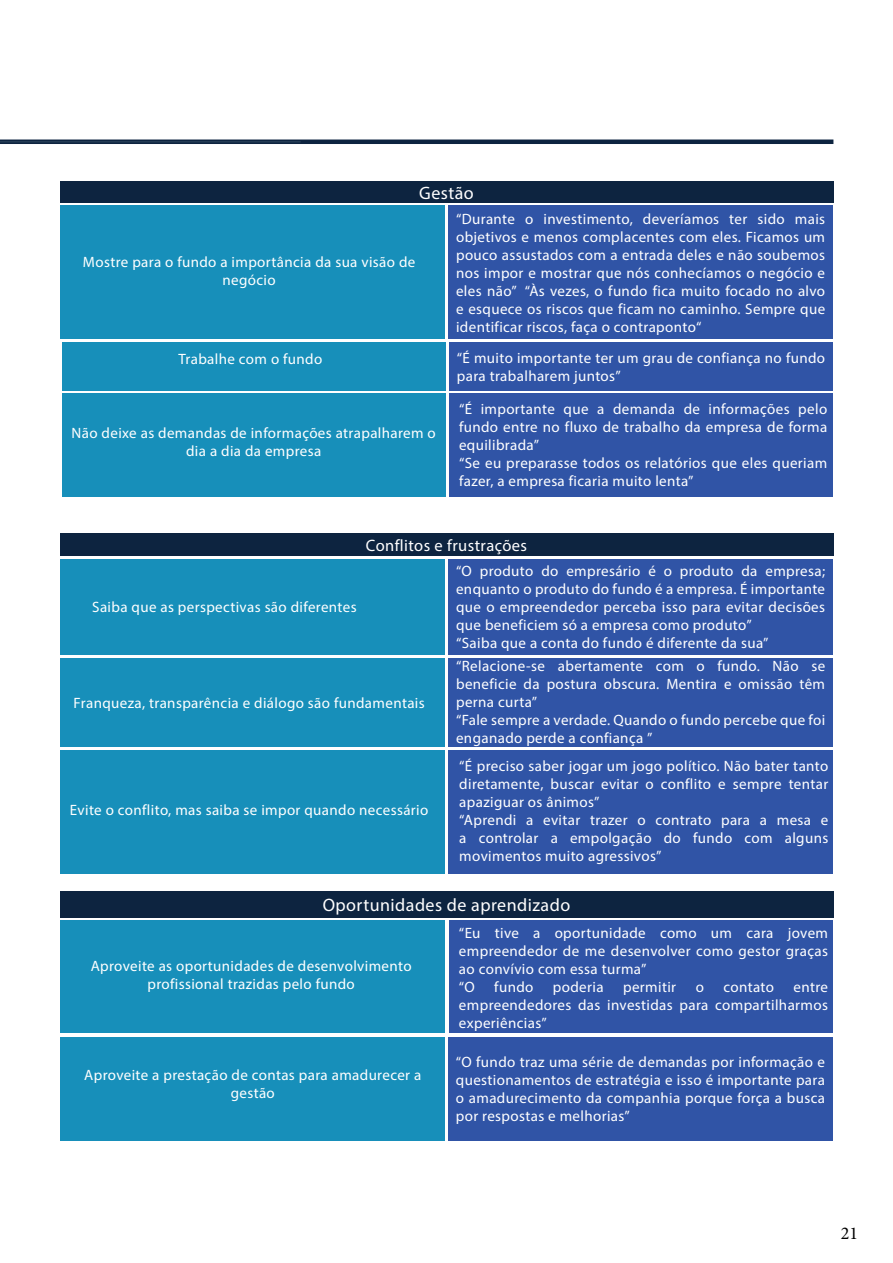
<style>
.page{position:relative;width:893px;height:1263px;background:#fff}
.page>*{position:absolute;margin:0;border:0;box-sizing:border-box;transform-origin:0 0}
.Parágrafo_básico{font:18px "Myriad Pro";letter-spacing:.025em;color:#fff}
.t1{font:18px "Minion Pro";color:#000}
.Parágrafo_básico-2{font:16.5px "Myriad Pro";letter-spacing:.025em;color:#fff}
.Parágrafo_básico-3{font:15px/18px "Myriad Pro";letter-spacing:.025em;color:#fff;text-align:justify}
</style>
<div class="page">
<svg style="left:0;top:140px;width:833px;height:4px;background:#0f2742"></svg>
<div style="left:60px;top:181px;width:773px;height:22px;background:#0d2440"></div>
<div style="left:60px;top:206px;width:385px;height:133px;background:#178fba"></div>
<div style="left:448px;top:206px;width:385px;height:133px;background:#3054a6"></div>
<div style="left:62px;top:342px;width:384px;height:49px;background:#178fba"></div>
<div style="left:62px;top:393px;width:384px;height:103px;background:#178fba"></div>
<div style="left:449px;top:342px;width:384px;height:49px;background:#3054a6"></div>
<div style="left:449px;top:393px;width:384px;height:103px;background:#3054a6"></div>
<div style="left:60px;top:533px;width:773px;height:23px;background:#0d2440"></div>
<div style="left:60px;top:559px;width:385px;height:95px;background:#178fba"></div>
<div style="left:60px;top:658px;width:385px;height:88px;background:#178fba"></div>
<div style="left:60px;top:751px;width:385px;height:123px;background:#178fba"></div>
<div style="left:448px;top:559px;width:385px;height:95px;background:#3054a6"></div>
<div style="left:448px;top:658px;width:385px;height:88px;background:#3054a6"></div>
<div style="left:448px;top:751px;width:385px;height:123px;background:#3054a6"></div>
<div style="left:60px;top:891px;width:773px;height:26px;background:#0d2440"></div>
<div style="left:60px;top:920px;width:385px;height:112px;background:#178fba"></div>
<div style="left:60px;top:1037px;width:385px;height:104px;background:#178fba"></div>
<div style="left:449px;top:920px;width:384px;height:112px;background:#3054a6"></div>
<div style="left:448px;top:1037px;width:385px;height:104px;background:#3054a6"></div>
<p class="Parágrafo_básico" style="left:419px;top:182px;width:56px">Gestão</p>
<p class="Parágrafo_básico-3" style="left:83px;top:253px;width:334px;text-align:center">Mostre para o fundo a importância da sua visão de negócio</p>
<p class="Parágrafo_básico-3" style="left:178px;top:350px;width:145px">Trabalhe com o fundo</p>
<p class="Parágrafo_básico-3" style="left:72px;top:424px;width:366px;text-align:center">Não deixe as demandas de informações atrapalharem o dia a dia da empresa</p>
<p class="Parágrafo_básico-3" style="left:456px;top:210px;width:371px">“Durante o investimento, deveríamos ter sido mais objetivos e menos complacentes com eles. Ficamos um pouco assustados com a entrada deles e não soubemos nos impor e mostrar que nós conhecíamos o negócio e eles não” “Às vezes, o fundo fica muito focado no alvo e esquece os riscos que ficam no caminho. Sempre que identificar riscos, faça o contraponto“</p>
<p class="Parágrafo_básico-3" style="left:457px;top:349px;width:370px">“É muito importante ter um grau de confiança no fundo para trabalharem juntos”</p>
<p class="Parágrafo_básico-3" style="left:459px;top:399px;width:370px">“É importante que a demanda de informações pelo fundo entre no fluxo de trabalho da empresa de forma equilibrada”</p>
<p class="Parágrafo_básico-3" style="left:459px;top:453px;width:370px">“Se eu preparasse todos os relatórios que eles queriam fazer, a empresa ficaria muito lenta”</p>
<p class="Parágrafo_básico-2" style="left:366px;top:535px;width:163px">Conflitos e frustrações</p>
<p class="Parágrafo_básico-3" style="left:456px;top:562px;width:371px">“O produto do empresário é o produto da empresa; enquanto o produto do fundo é a empresa. É importante que o empreendedor perceba isso para evitar decisões que beneficiem só a empresa como produto”</p>
<p class="Parágrafo_básico-3" style="left:456px;top:634px;width:314px">“Saiba que a conta do fundo é diferente da sua”</p>
<p class="Parágrafo_básico-3" style="left:456px;top:657px;width:371px">“Relacione-se abertamente com o fundo. Não se beneficie da postura obscura. Mentira e omissão têm perna curta”</p>
<p class="Parágrafo_básico-3" style="left:456px;top:711px;width:371px">“Fale sempre a verdade. Quando o fundo percebe que foi enganado perde a confiança ”</p>
<p class="Parágrafo_básico-3" style="left:459px;top:756px;width:371px">“É preciso saber jogar um jogo político. Não bater tanto diretamente, buscar evitar o conflito e sempre tentar apaziguar os ânimos”</p>
<p class="Parágrafo_básico-3" style="left:459px;top:810px;width:371px">“Aprendi a evitar trazer o contrato para a mesa e a controlar a empolgação do fundo com alguns movimentos muito agressivos”</p>
<p class="Parágrafo_básico" style="left:323px;top:894px;width:249px">Oportunidades de aprendizado</p>
<p class="Parágrafo_básico-3" style="left:92px;top:598px;width:266px">Saiba que as perspectivas são diferentes</p>
<p class="Parágrafo_básico-3" style="left:74px;top:694px;width:353px">Franqueza, transparência e diálogo são fundamentais</p>
<p class="Parágrafo_básico-3" style="left:70px;top:800px;width:360px">Evite o conflito, mas saiba se impor quando necessário</p>
<p class="Parágrafo_básico-3" style="left:91px;top:956px;width:322px;text-align:center">Aproveite as oportunidades de desenvolvimento profissional trazidas pelo fundo</p>
<p class="Parágrafo_básico-3" style="left:84px;top:1065px;width:338px;text-align:center">Aproveite a prestação de contas para amadurecer a gestão</p>
<p class="Parágrafo_básico-3" style="left:459px;top:924px;width:371px">“Eu tive a oportunidade como um cara jovem empreendedor de me desenvolver como gestor graças ao convívio com essa turma”</p>
<p class="Parágrafo_básico-3" style="left:459px;top:978px;width:17px">“O</p>
<p class="Parágrafo_básico-3" style="left:494px;top:978px;width:41px">fundo</p>
<p class="Parágrafo_básico-3" style="left:553px;top:978px;width:52px">poderia</p>
<p class="Parágrafo_básico-3" style="left:623px;top:978px;width:55px">permitir</p>
<p class="Parágrafo_básico-3" style="left:696px;top:978px;width:10px">o</p>
<p class="Parágrafo_básico-3" style="left:723px;top:978px;width:52px">contato</p>
<p class="Parágrafo_básico-3" style="left:459px;top:978px;width:371px;text-indent:335px">entre empreendedores das investidas para compartilharmos experiências”</p>
<p class="Parágrafo_básico-3" style="left:456px;top:1052px;width:371px">“O fundo traz uma série de demandas por informação e questionamentos de estratégia e isso é importante para o amadurecimento da companhia porque força a busca por respostas e melhorias”</p>
<p class="t1" style="left:841px;top:1221px;width:19px">21</p>
</div>
